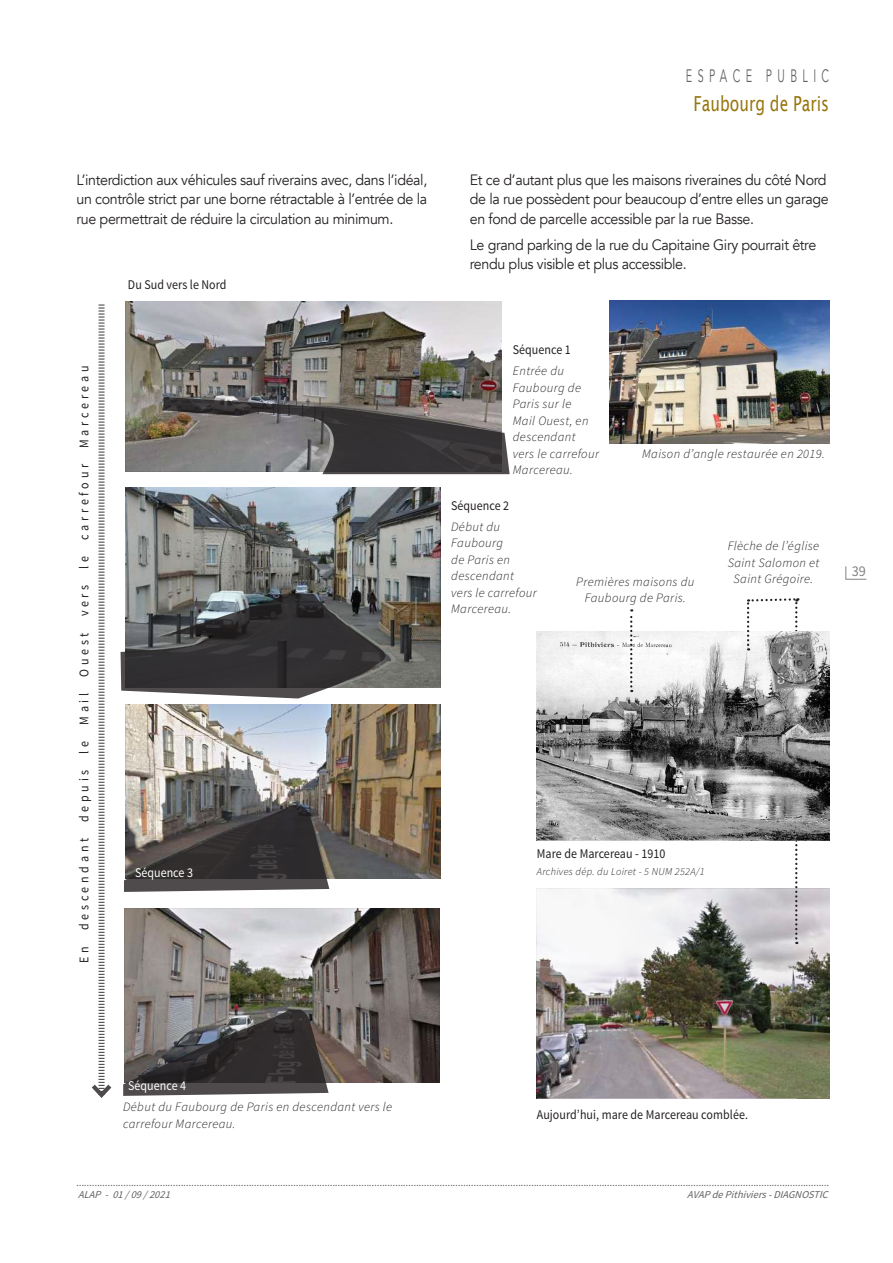
<style>
.page{position:relative;width:893px;height:1263px;background:#fff}
.page>*{position:absolute;margin:0;border:0;box-sizing:border-box;transform-origin:0 0}
.t1{font:20.7px "Lucida Sans";color:#97750d;scale:.75 1}
.t2{font:18px "Avenir";letter-spacing:.5em;color:#636366;scale:.6 1}
.t3{font:15px/19.5px "Avenir";letter-spacing:-.025em;color:#231f20;scale:.95 1}
.t4{font:15px "Source Sans Pro";color:#808285;scale:.95 1}
.t5{font:13.35px "Source Sans Pro";letter-spacing:.005em;color:#231f20;scale:.9 1}
.t6{font:13.35px "Source Sans Pro";letter-spacing:.31em;color:#231f20;scale:.9 1}
.t7{font:13.35px "Source Sans Pro";letter-spacing:.005em;color:#fff;scale:.9 1}
.t8{font:italic 300 12.75px/16.5px "Source Sans Pro";letter-spacing:.03em;color:#231f20}
.t9{font:italic 10.5px/12.6px "Source Sans Pro";color:#636366}
.t10{font:italic 300 10.5px "Source Sans Pro";letter-spacing:.03em;color:#231f20}
</style>
<div class="page">
<svg style="left:845px;top:566px;width:22px;height:14px"></svg>
<img style="left:537px;top:890px;width:292px;height:208px">
<img style="left:609px;top:300px;width:220px;height:143px">
<img style="left:537px;top:631px;width:292px;height:210px">
<div style="left:537px;top:840px;width:191px;height:34px;background:#fff"></div>
<img style="left:91px;top:304px;width:419px;height:794px">
<svg style="left:630px;top:609px;width:2px;height:83px"></svg>
<svg style="left:747px;top:598px;width:51px;height:346px"></svg>
<p class="t2" style="left:686px;top:65px;width:240px">ESPACE PUBLIC</p>
<h1 class="t1" style="left:693px;top:92px;width:182px">Faubourg de Paris</h1>
<p class="t3" style="left:77px;top:170px;width:371px;text-align:justify">L’interdiction aux véhicules sauf riverains avec, dans l’idéal, un contrôle strict par une borne rétractable à l’entrée de la rue permettrait de réduire la circulation au minimum.</p>
<p class="t3" style="left:470px;top:170px;width:379px">Et ce d’autant plus que les maisons riveraines du côté Nord de la rue possèdent pour beaucoup d’entre elles un garage en fond de parcelle accessible par la rue Basse.</p>
<p class="t3" style="left:470px;top:235px;width:366px">Le grand parking de la rue du Capitaine Giry pourrait être rendu plus visible et plus accessible.</p>
<p class="t6" style="left:76px;top:963px;width:665px;rotate:-90deg">En descendant depuis le Mail Ouest vers le carrefour Marcereau</p>
<p class="t5" style="left:128px;top:277px;width:111px">Du Sud vers le Nord</p>
<p class="t7" style="left:135px;top:864px;width:66px">Séquence 3</p>
<p class="t5" style="left:513px;top:342px;width:66px">Séquence 1</p>
<p class="t8" style="left:513px;top:363px;width:88px">Entrée du<br>Faubourg de<br>Paris sur le<br>Mail Ouest, en descendant vers le carrefour<br>Marcereau.</p>
<p class="t8" style="left:642px;top:445px;width:184px">Maison d’angle restaurée en 2019.</p>
<p class="t5" style="left:451px;top:497px;width:66px">Séquence 2</p>
<p class="t8" style="left:451px;top:518px;width:87px">Début du<br>Faubourg<br>de Paris en descendant vers le carrefour<br>Marcereau.</p>
<p class="t8" style="left:576px;top:573px;width:120px;text-align:center">Premières maisons du<br>Faubourg de Paris.</p>
<p class="t8" style="left:728px;top:538px;width:93px;text-align:center">Flèche de l’église<br>Saint Salomon et<br>Saint Grégoire.</p>
<p class="t5" style="left:537px;top:845px;width:144px">Mare de Marcereau - 1910</p>
<p class="t10" style="left:537px;top:865px;width:169px">Archives dép. du Loiret - 5 NUM 252A/1</p>
<p class="t4" style="left:852px;top:562px;width:16px">39</p>
<p class="t7" style="left:128px;top:1078px;width:66px">Séquence 4</p>
<p class="t8" style="left:123px;top:1099px;width:271px">Début du Faubourg de Paris en descendant vers le carrefour Marcereau.</p>
<p class="t5" style="left:537px;top:1107px;width:236px">Aujourd’hui, mare de Marcereau comblée.</p>
<p class="t9" style="left:76px;top:1176px;width:758px">................................................................................................................................................................................................................................................................................................<br>ALAP - 01/09/2021</p>
<p class="t9" style="left:687px;top:1189px;width:146px">AVAPdePithiviers-DIAGNOSTIC</p>
</div>
